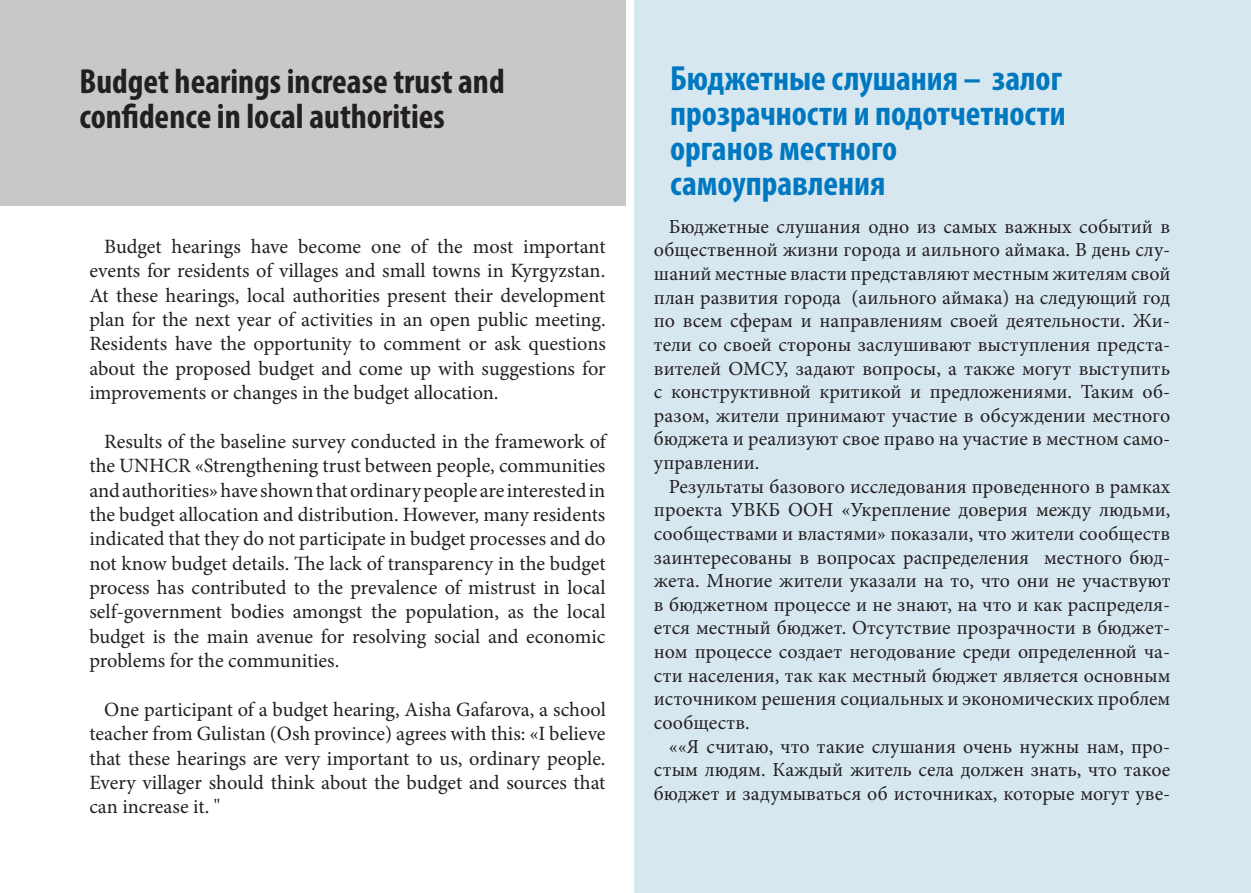
<style>
.page{position:relative;width:1251px;height:893px;background:#fff}
.page>*{position:absolute;margin:0;border:0;box-sizing:border-box;transform-origin:0 0}
.t1{font:700 condensed 35px/35px "Myriad Pro";color:#0078c0}
.t2{font:700 condensed 35px/35px "Myriad Pro";color:#231f20}
.t3{font:20.3px/24.3px "Minion Pro";color:#231f20;text-align:justify}
.t4{font:19.95px/23.6px "Minion Pro";color:#231f20;text-align:justify}
</style>
<div class="page">
<div style="left:0;top:0;width:625px;height:206px;background:#c7c8ca"></div>
<div style="left:634px;top:0;width:616px;height:893px;background:#d6e7f0"></div>
<h1 class="t2" style="left:79px;top:67px;width:426px">Budget hearings increase trust and confidence in local authorities</h1>
<h1 class="t1" style="left:670px;top:64px;width:397px">Бюджетные слушания – залог прозрачности и подотчетности органов местного самоуправления</h1>
<p class="t4" style="left:654px;top:216px;width:518px;text-indent:15px">Бюджетные слушания одно из самых важных событий в общественной жизни города и аильного аймака. В день слу&shy;шаний местные власти представляют местным жителям свой план развития города (аильного аймака) на следующий год по всем сферам и направлениям своей деятельности. Жи&shy;тели со своей стороны заслушивают выступления предста&shy;вителей ОМСУ, задают вопросы, а также могут выступить с конструктивной критикой и предложениями. Таким об&shy;разом, жители принимают участие в обсуждении местного бюджета и реализуют свое право на участие в местном само&shy;управлении.</p>
<p class="t4" style="left:654px;top:476px;width:518px;text-indent:15px">Результаты базового исследования проведенного в рамках проекта УВКБ ООН «Укрепление доверия между людьми, сообществами и властями» показали, что жители сообществ заинтересованы в вопросах распределения местного бюд&shy;жета. Многие жители указали на то, что они не участвуют в бюджетном процессе и не знают, на что и как распределя&shy;ется местный бюджет. Отсутствие прозрачности в бюджет&shy;ном процессе создает негодование среди определенной ча&shy;сти населения, так как местный бюджет является основным источником решения социальных и экономических проблем сообществ.</p>
<p class="t4" style="left:654px;top:736px;width:518px;text-indent:15px">««Я считаю, что такие слушания очень нужны нам, про&shy;стым людям. Каждый житель села должен знать, что такое бюджет и задумываться об источниках, которые могут уве-</p>
<p class="t3" style="left:89px;top:236px;width:518px;text-indent:15px">Budget hearings have become one of the most important events for residents of villages and small towns in Kyrgyzstan.<br>At these hearings, local authorities present their development plan for the next year of activities in an open public meeting.<br>Residents have the opportunity to comment or ask questions about the proposed budget and come up with suggestions for improvements or changes in the budget allocation.</p>
<p class="t3" style="left:89px;top:431px;width:518px;text-indent:15px">Results of the baseline survey conducted in the framework of the UNHCR «Strengthening trust between people, communities and authorities» have shown that ordinary people are interested in the budget allocation and distribution. However, many residents indicated that they do not participate in budget processes and do not know budget details. The lack of transparency in the budget process has contributed to the prevalence of mistrust in local self-government bodies amongst the population, as the local budget is the main avenue for resolving social and economic problems for the communities.</p>
<p class="t3" style="left:89px;top:699px;width:518px;text-indent:15px">One participant of a budget hearing, Aisha Gafarova, a school teacher from Gulistan (Osh province) agrees with this: «I believe that these hearings are very important to us, ordinary people.<br>Every villager should think about the budget and sources that can increase it. "</p>
</div>
